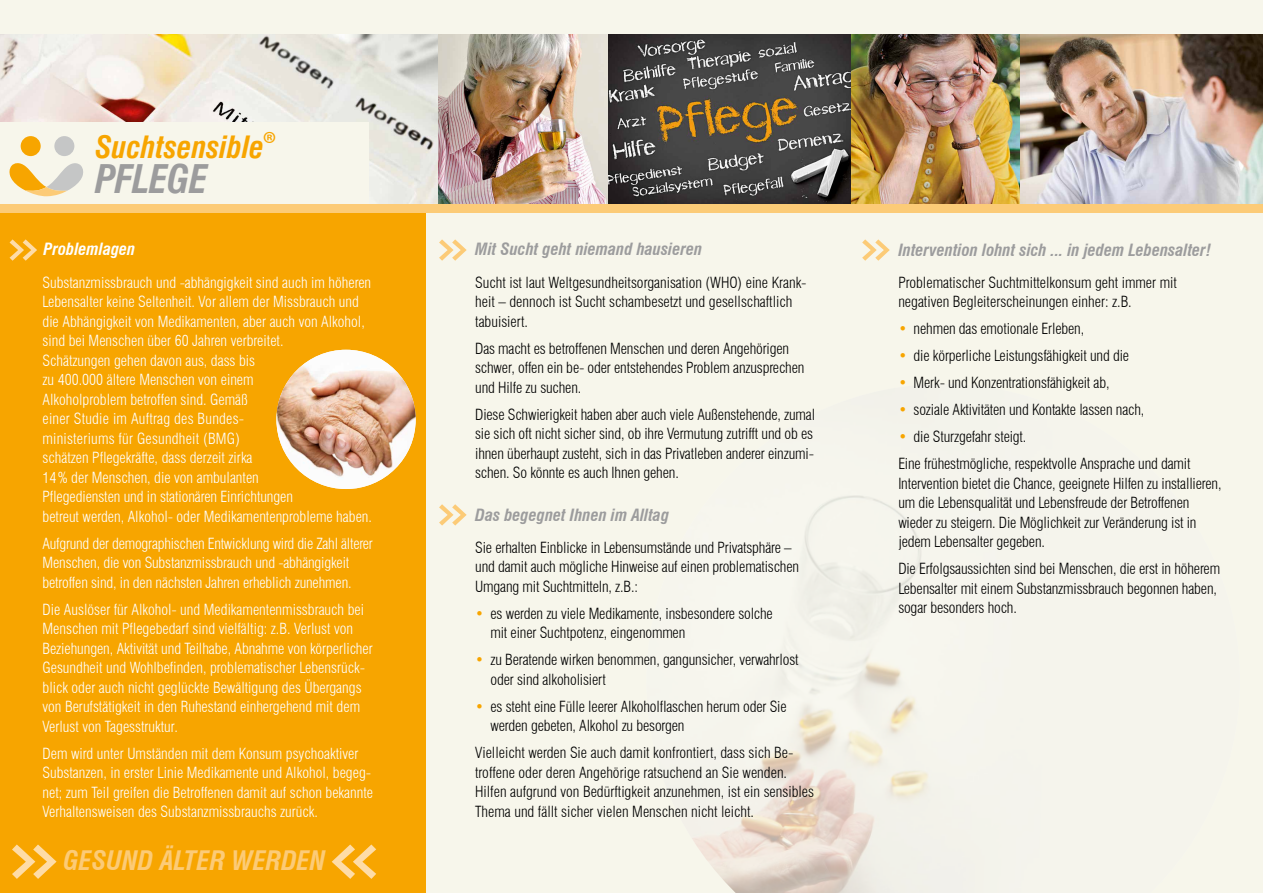
<style>
.page{position:relative;width:1263px;height:893px;background:#f7f6eb}
.page>*{position:absolute;margin:0;border:0;box-sizing:border-box;transform-origin:0 0}
.t1{font:italic 700 condensed 38.4px "Swiss 721 BT";letter-spacing:-.02em;color:#9c9c9d}
.t2{font:33.9px "Myriad Pro";color:#f7a500}
.t3{font:italic 700 condensed 30px "Swiss 721 BT";color:#f7a500}
.t4{font:italic 700 condensed 26.25px "Swiss 721 BT";color:#fccb77}
.t5{font:italic 700 condensed 16.5px "Swiss 721 BT";color:#9c9c9d}
.t6{font:italic 700 condensed 16.5px "Swiss 721 BT";color:#fff}
.t7{font:300 condensed 15px/19.5px "Swiss 721 BT";letter-spacing:-.01em;color:#000}
.t8{font:300 condensed 15px/19.5px "Swiss 721 BT";color:#fff}
.s1{color:#f7a500}
</style>
<div class="page">
<img style="left:692px;top:496px;width:236px;height:397px">
<img style="left:0;top:34px;width:438px;height:170px">
<img style="left:850px;top:34px;width:170px;height:170px">
<img style="left:438px;top:34px;width:170px;height:170px">
<img style="left:1020px;top:34px;width:243px;height:170px">
<svg style="left:608px;top:34px;width:242px;height:170px;background:#54504a"></svg>
<div style="left:0;top:204px;width:425px;height:689px;background:#f7a500"></div>
<img style="left:276px;top:350px;width:140px;height:139px;border-radius:70px">
<svg style="left:10px;top:239px;width:27px;height:22px"></svg>
<svg style="left:439px;top:504px;width:28px;height:22px"></svg>
<svg style="left:862px;top:239px;width:28px;height:22px"></svg>
<svg style="left:439px;top:239px;width:28px;height:22px"></svg>
<svg style="left:12px;top:844px;width:45px;height:35px"></svg>
<svg style="left:332px;top:844px;width:44px;height:35px"></svg>
<div style="left:0;top:123px;width:369px;height:83px;background:#f7f6eb"></div>
<div style="left:21px;top:136px;width:20px;height:20px;background:#f7a500;border-radius:50%"></div>
<div style="left:54px;top:136px;width:20px;height:20px;background:#c5c6c6;border-radius:50%"></div>
<svg style="left:9px;top:163px;width:74px;height:34px"></svg>
<div style="left:0;top:204px;width:1263px;height:9px;background:#fccb77"></div>
<h2 class="t2" style="left:263px;top:123px;width:16px">®</h2>
<h3 class="t3" style="left:95px;top:129px;width:171px">Suchtsensible</h3>
<h1 class="t1" style="left:95px;top:156px;width:115px">PFLEGE</h1>
<p class="t6" style="left:44px;top:239px;width:93px">Problemlagen</p>
<p class="t8" style="left:43px;top:273px;width:331px">Substanzmissbrauch und -abhängigkeit sind auch im höheren Lebensalter keine Seltenheit. Vor allem der Missbrauch und die Abhängigkeit von Medikamenten, aber auch von Alkohol, sind bei Menschen über 60 Jahren verbreitet.<br>Schätzungen gehen davon aus, dass bis<br>zu 400.000 ältere Menschen von einem<br>Alkoholproblem betroffen sind. Gemäß<br>einer Studie im Auftrag des Bundes-<br>ministeriums für Gesundheit (BMG)<br>schätzen Pflegekräfte, dass derzeit zirka<br>14% der Menschen, die von ambulanten<br>Pflegediensten und in stationären Einrichtungen<br>betreut werden, Alkohol- oder Medikamentenprobleme haben.</p>
<p class="t8" style="left:43px;top:534px;width:332px">Aufgrund der demographischen Entwicklung wird die Zahl älterer<br>Menschen, die von Substanzmissbrauch und -abhängigkeit betroffen sind, in den nächsten Jahren erheblich zunehmen.</p>
<p class="t8" style="left:43px;top:600px;width:332px">Die Auslöser für Alkohol- und Medikamentenmissbrauch bei Menschen mit Pflegebedarf sind vielfältig: z.B. Verlust von Beziehungen, Aktivität und Teilhabe, Abnahme von körperlicher Gesundheit und Wohlbefinden, problematischer Lebensrück&shy;blick oder auch nicht geglückte Bewältigung des Übergangs von Berufstätigkeit in den Ruhestand einhergehend mit dem Verlust von Tagesstruktur.</p>
<p class="t8" style="left:43px;top:744px;width:332px">Dem wird unter Umständen mit dem Konsum psychoaktiver Substanzen, in erster Linie Medikamente und Alkohol, begeg&shy;net; zum Teil greifen die Betroffenen damit auf schon bekannte Verhaltensweisen des Substanzmissbrauchs zurück.</p>
<h3 class="t4" style="left:63px;top:844px;width:264px">GESUND ÄLTER WERDEN</h3>
<p class="t5" style="left:475px;top:239px;width:229px">Mit Sucht geht niemand hausieren</p>
<p class="t7" style="left:475px;top:273px;width:333px">Sucht ist laut Weltgesundheitsorganisation (WHO) eine Krank&shy;heit – dennoch ist Sucht schambesetzt und gesellschaftlich tabuisiert.</p>
<p class="t7" style="left:475px;top:339px;width:331px">Das macht es betroffenen Menschen und deren Angehörigen schwer, offen ein be- oder entstehendes Problem anzusprechen und Hilfe zu suchen.</p>
<p class="t7" style="left:475px;top:405px;width:341px">Diese Schwierigkeit haben aber auch viele Außenstehende, zumal sie sich oft nicht sicher sind, ob ihre Vermutung zutrifft und ob es ihnen überhaupt zusteht, sich in das Privatleben anderer einzumi&shy;schen. So könnte es auch Ihnen gehen.</p>
<p class="t5" style="left:475px;top:505px;width:196px">Das begegnet Ihnen im Alltag</p>
<p class="t7" style="left:475px;top:537px;width:325px">Sie erhalten Einblicke in Lebensumstände und Privatsphäre – und damit auch mögliche Hinweise auf einen problematischen<br>Umgang mit Suchtmitteln, z.B.:</p>
<p class="t7" style="left:490px;top:603px;width:284px;text-indent:-15px"><span class="s1">•</span> es werden zu viele Medikamente, insbesondere solche mit einer Suchtpotenz, eingenommen</p>
<p class="t7" style="left:490px;top:650px;width:310px;text-indent:-15px"><span class="s1">•</span> zu Beratende wirken benommen, gangunsicher, verwahrlost oder sind alkoholisiert</p>
<p class="t7" style="left:490px;top:696px;width:298px;text-indent:-15px"><span class="s1">•</span> es steht eine Fülle leerer Alkoholflaschen herum oder Sie werden gebeten, Alkohol zu besorgen</p>
<p class="t7" style="left:475px;top:743px;width:340px">Vielleicht werden Sie auch damit konfrontiert, dass sich Be&shy;troffene oder deren Angehörige ratsuchend an Sie wenden.<br>Hilfen aufgrund von Bedürftigkeit anzunehmen, ist ein sensibles Thema und fällt sicher vielen Menschen nicht leicht.</p>
<p class="t5" style="left:898px;top:240px;width:314px">Intervention lohnt sich ... in jedem Lebensalter!</p>
<p class="t7" style="left:898px;top:273px;width:280px">Problematischer Suchtmittelkonsum geht immer mit negativen Begleiterscheinungen einher: z.B.</p>
<p class="t7" style="left:898px;top:319px;width:187px"><span class="s1">•</span> nehmen das emotionale Erleben,</p>
<p class="t7" style="left:898px;top:346px;width:232px"><span class="s1">•</span> die körperliche Leistungsfähigkeit und die</p>
<p class="t7" style="left:898px;top:373px;width:213px"><span class="s1">•</span> Merk- und Konzentrationsfähigkeit ab,</p>
<p class="t7" style="left:898px;top:400px;width:247px"><span class="s1">•</span> soziale Aktivitäten und Kontakte lassen nach,</p>
<p class="t7" style="left:898px;top:423px;width:294px;line-height:27px"><span class="s1">•</span> die Sturzgefahr steigt.<br>Eine frühestmögliche, respektvolle Ansprache und damit</p>
<p class="t7" style="left:898px;top:474px;width:325px">Intervention bietet die Chance, geeignete Hilfen zu installieren, um die Lebensqualität und Lebensfreude der Betroffenen wieder zu steigern. Die Möglichkeit zur Veränderung ist in jedem Lebensalter gegeben.</p>
<p class="t7" style="left:898px;top:559px;width:323px">Die Erfolgsaussichten sind bei Menschen, die erst in höherem<br>Lebensalter mit einem Substanzmissbrauch begonnen haben, sogar besonders hoch.</p>
</div>
